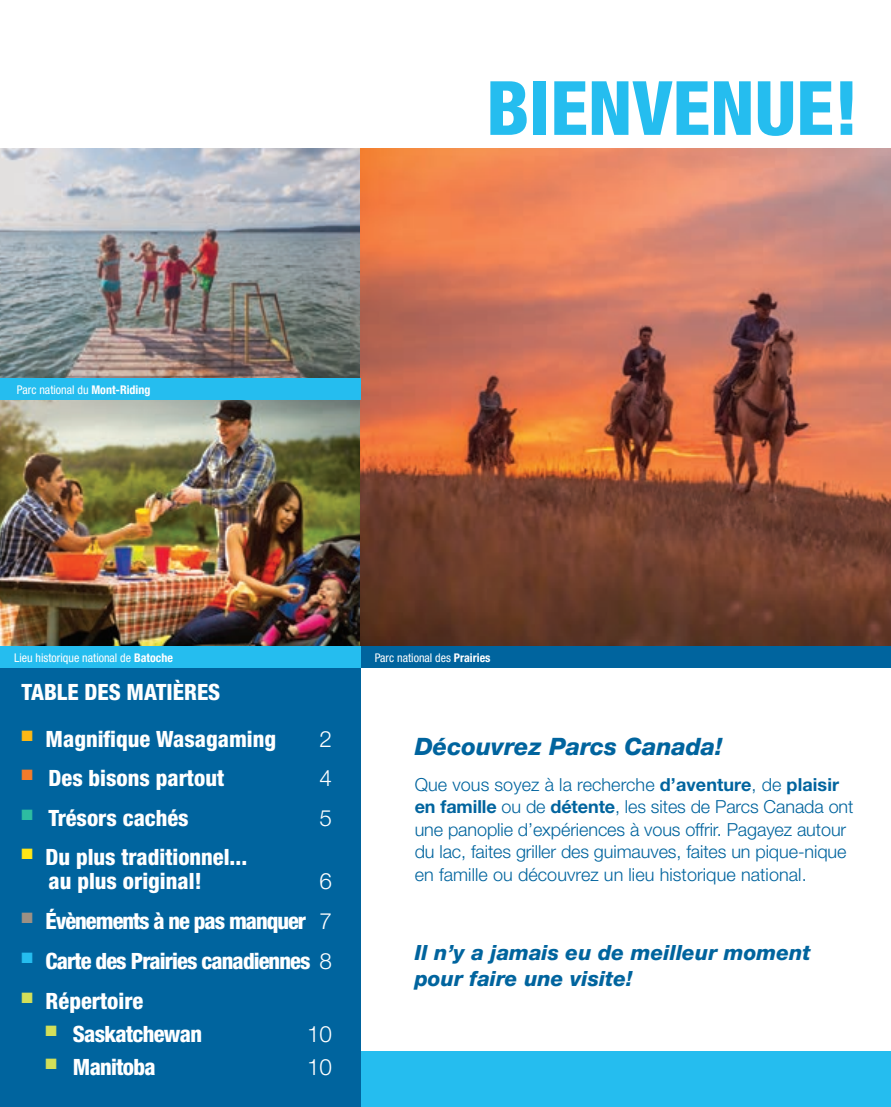
<style>
.page{position:relative;width:891px;height:1107px;background:#fff}
.page>*{position:absolute;margin:0;border:0;box-sizing:border-box;transform-origin:0 0}
.t1{font:800 condensed 75px "Helvetica Neue LT Std";color:#25bdef}
.t2{font:italic 800 24px "Helvetica Neue LT Std";color:#00649e}
.t3{font:800 condensed 22.5px/24px "Helvetica Neue LT Std";color:#fff}
.t4{font:800 condensed 22.5px "Helvetica Neue LT Std";letter-spacing:-.04em;color:#fff}
.t5{font:800 condensed 22.5px "Helvetica Neue LT Std";letter-spacing:-.045em;color:#fff}
.t6{font:800 condensed 22.5px "Helvetica Neue LT Std";letter-spacing:-.03em;color:#fff}
.t7{font:300 22.5px "Helvetica Neue LT Std";color:#fff}
.t8{font:italic 800 21px/25.5px "Helvetica Neue LT Std";color:#00649e}
.t9{font:300 18px/22.5px "Helvetica Neue LT Std";letter-spacing:-.005em;color:#00649e}
.PhotoCaption{font:condensed 12px "Helvetica Neue LT Std";color:#fff}
.s1{font-weight:700}
.s2{font-weight:300;font-stretch:normal}
</style>
<div class="page">
<div style="left:360px;top:1052px;width:531px;height:55px;background:#25bdef"></div>
<div style="left:0;top:668px;width:360px;height:439px;background:#00649e"></div>
<img style="left:0;top:148px;width:891px;height:499px">
<div style="left:360px;top:647px;width:531px;height:21px;background:#00649e"></div>
<div style="left:0;top:647px;width:360px;height:21px;background:#25bdef"></div>
<div style="left:0;top:379px;width:360px;height:21px;background:#25bdef"></div>
<p class="PhotoCaption" style="left:17px;top:383px;width:135px">Parc national du <span class="s1">Mont-Riding</span></p>
<h1 class="t1" style="left:486px;top:62px;width:374px">BIENVENUE!</h1>
<p class="PhotoCaption" style="left:14px;top:651px;width:160px">Lieu historique national de <span class="s1">Batoche</span></p>
<p class="PhotoCaption" style="left:375px;top:651px;width:117px">Parc national des <span class="s1">Prairies</span></p>
<h2 class="t3" style="left:22px;top:680px;width:200px">TABLE DES MATIÈRES</h2>
<p class="t3" style="left:22px;top:726px;width:256px"><sup>■</sup> Magnifique Wasagaming</p>
<p class="t7" style="left:320px;top:725px;width:14px">2</p>
<p class="t3" style="left:22px;top:765px;width:204px"><sup>■</sup> Des bisons partout</p>
<p class="t7" style="left:320px;top:764px;width:14px">4</p>
<p class="t3" style="left:22px;top:805px;width:169px"><sup>■</sup> Trésors cachés</p>
<p class="t7" style="left:320px;top:804px;width:14px">5</p>
<p class="t3" style="left:49px;top:845px;width:200px;text-indent:-27px"><sup>■</sup> Du plus traditionnel... au plus original!</p>
<p class="t7" style="left:320px;top:868px;width:14px">6</p>
<p class="t5" style="left:22px;top:907px;width:312px"><sup>■</sup> Évènements à ne pas manquer <span class="s2">7</span></p>
<p class="t4" style="left:22px;top:947px;width:312px"><sup>■</sup> Carte des Prairies canadiennes <span class="s2">8</span></p>
<p class="t3" style="left:22px;top:988px;width:123px"><sup>■</sup> Répertoire</p>
<p class="t6" style="left:46px;top:1020px;width:158px"><sup>■</sup> Saskatchewan</p>
<p class="t7" style="left:307px;top:1020px;width:27px">10</p>
<p class="t6" style="left:46px;top:1053px;width:112px"><sup>■</sup> Manitoba</p>
<p class="t7" style="left:307px;top:1053px;width:27px">10</p>
<h2 class="t2" style="left:415px;top:732px;width:310px">Découvrez Parcs Canada!</h2>
<p class="t9" style="left:415px;top:773px;width:440px">Que vous soyez à la recherche <span class="s1">d’aventure</span>, de <span class="s1">plaisir en famille</span> ou de <span class="s1">détente</span>, les sites de Parcs Canada ont une panoplie d’expériences à vous offrir. Pagayez autour du lac, faites griller des guimauves, faites un pique-nique en famille ou découvrez un lieu historique national.</p>
<p class="t8" style="left:415px;top:940px;width:397px">Il n’y a jamais eu de meilleur moment pour faire une visite!</p>
</div>
